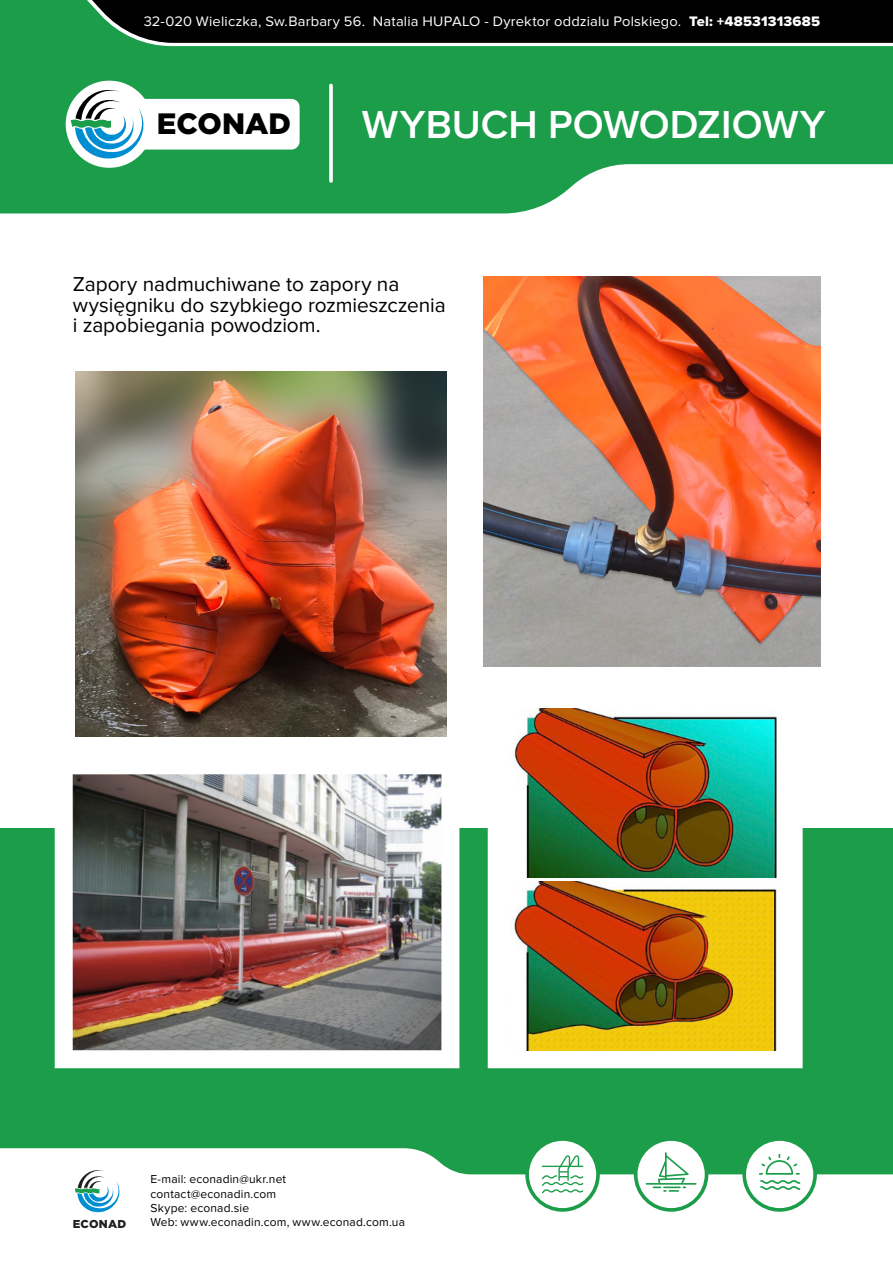
<style>
.page{position:relative;width:893px;height:1263px;background:#fff}
.page>*{position:absolute;margin:0;border:0;box-sizing:border-box;transform-origin:0 0}
.t1{font:600 40.5px "Proxima Nova";color:#fff}
.t2{font:900 29.4px "Gotham Pro";color:#000}
.t3{font:20.85px/20.9px "Proxima Nova";letter-spacing:-.005em;color:#000}
.t4{font:14.25px "Proxima Nova";letter-spacing:.01em;color:#fff}
.t5{font:12px/14.4px "Proxima Nova";letter-spacing:.015em;color:#000}
.t6{font:900 11.55px "Gotham Pro";letter-spacing:.025em;color:#231f20}
.s1{font-family:"Proxima Nova Extrabld"}
</style>
<div class="page">
<div style="left:0;top:828px;width:893px;height:399px;background:#1b9d49"></div>
<div style="left:488px;top:828px;width:315px;height:240px;background:#fff"></div>
<svg style="left:0;top:0;width:893px;height:213px;background:#2e894e"></svg>
<svg style="left:0;top:1148px;width:893px;height:79px;background:#e4f3ea"></svg>
<svg style="left:525px;top:1140px;width:75px;height:72px"></svg>
<svg style="left:634px;top:1140px;width:74px;height:72px"></svg>
<svg style="left:742px;top:1140px;width:75px;height:72px"></svg>
<svg style="left:75px;top:1167px;width:48px;height:46px;background:#b9d9e2"></svg>
<img style="left:506px;top:709px;width:274px;height:169px">
<img style="left:76px;top:372px;width:370px;height:364px">
<img style="left:510px;top:881px;width:275px;height:169px">
<img style="left:55px;top:774px;width:404px;height:294px">
<div style="left:66px;top:81px;width:87px;height:87px;background:#fff;border-radius:50%"></div>
<svg style="left:71px;top:85px;width:229px;height:76px"></svg>
<svg style="left:329px;top:85px;width:4px;height:96px"></svg>
<img style="left:484px;top:277px;width:336px;height:390px">
<p class="t4" style="left:144px;top:13px;width:678px">32-020 Wieliczka, Sw.Barbary 56. Natalia HUPALO - Dyrektor oddzialu Polskiego. <span class="s1">Tel: +48531313685</span></p>
<h2 class="t2" style="left:157px;top:107px;width:136px">ECONAD</h2>
<h1 class="t1" style="left:362px;top:101px;width:465px">WYBUCH POWODZIOWY</h1>
<h3 class="t3" style="left:73px;top:274px;width:374px">Zapory nadmuchiwane to zapory na wysięgniku do szybkiego rozmieszczenia i zapobiegania powodziom.</h3>
<p class="t5" style="left:150px;top:1172px;width:137px">E-mail: econadin@ukr.net contact@econadin.com<br>Skype: econad.sie</p>
<p class="t6" style="left:73px;top:1217px;width:55px">ECONAD</p>
<p class="t5" style="left:150px;top:1215px;width:256px">Web: www.econadin.com, www.econad.com.ua</p>
</div>
